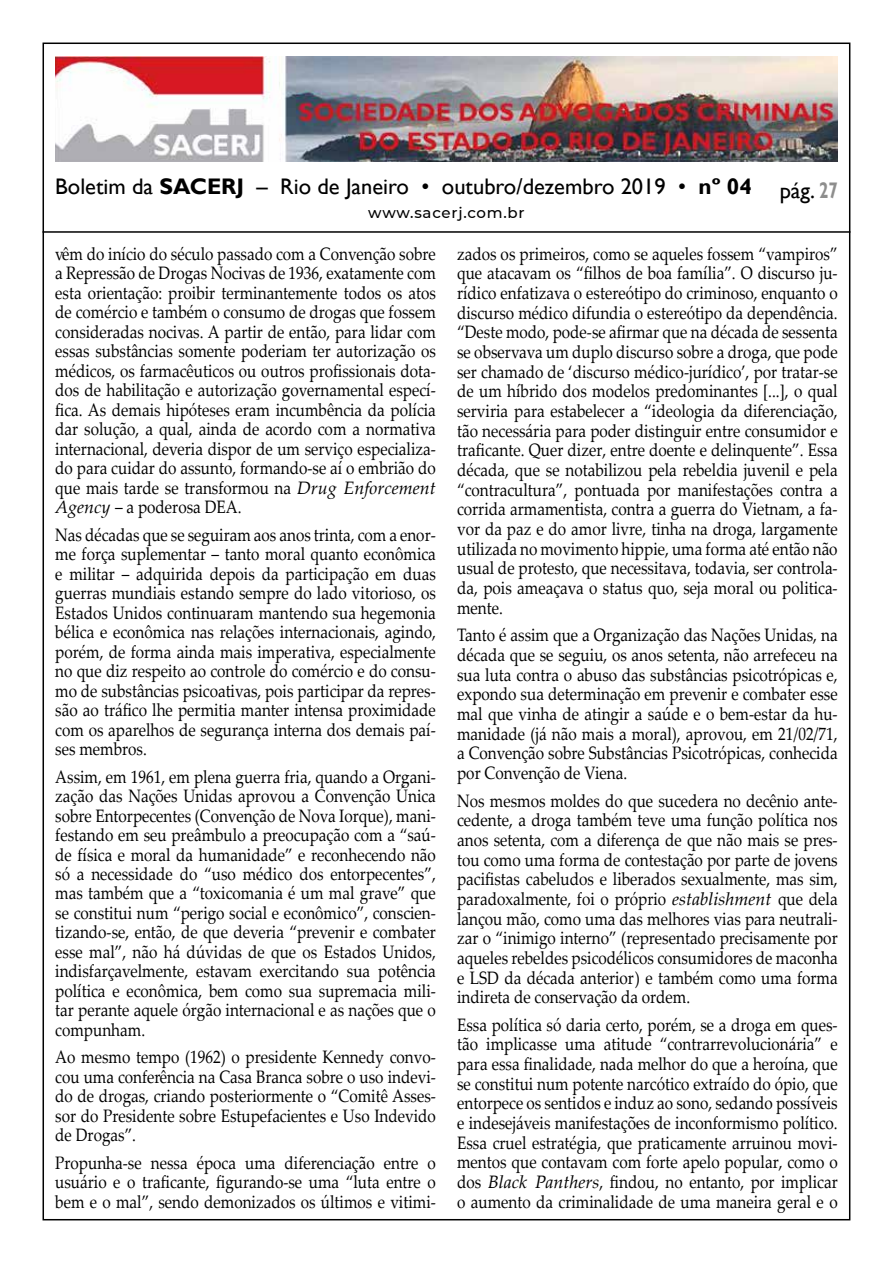
<style>
.page{position:relative;width:893px;height:1263px;background:#fff}
.page>*{position:absolute;margin:0;border:0;box-sizing:border-box;transform-origin:0 0}
.t1{font:22.5px "Gill Sans";color:#000}
.t2{font:18px/19.6px "Palatino Linotype";color:#000;text-align:justify;scale:.85 1}
.t3{font:500 15px "Montserrat";letter-spacing:.05em;color:#000}
.s1{font-weight:700}
.s2{font-weight:700;color:#8e8e8d}
.s3{font-style:italic}
</style>
<div class="page">
<img style="left:55px;top:56px;width:783px;height:106px">
<hr style="left:43px;top:231px;width:807px;height:2px;background:#000">
<p class="t1" style="left:55px;top:173px;width:698px">Boletim da <span class="s1">SACERJ</span> – Rio de Janeiro • outubro/dezembro 2019 • <span class="s1">nº 04</span></p>
<p class="t3" style="left:368px;top:203px;width:158px">www.sacerj.com.br</p>
<p class="t1" style="left:780px;top:178px;width:60px">pág. <span class="s2">27</span></p>
<p class="t2" style="left:55px;top:243px;width:449px">vêm do início do século passado com a Convenção sobre a Repressão de Drogas Nocivas de 1936, exatamente com esta orientação: proibir terminantemente todos os atos de comércio e também o consumo de drogas que fossem consideradas nocivas. A partir de então, para lidar com essas substâncias somente poderiam ter autorização os médicos, os farmacêuticos ou outros profissionais dota&shy;dos de habilitação e autorização governamental especí&shy;fica. As demais hipóteses eram incumbência da polícia dar solução, a qual, ainda de acordo com a normativa internacional, deveria dispor de um serviço especializa&shy;do para cuidar do assunto, formando-se aí o embrião do que mais tarde se transformou na <span class="s3">Drug Enforcement Agency</span> – a poderosa DEA.</p>
<p class="t2" style="left:55px;top:524px;width:449px">Nas décadas que se seguiram aos anos trinta, com a enor&shy;me força suplementar – tanto moral quanto econômica e militar – adquirida depois da participação em duas guerras mundiais estando sempre do lado vitorioso, os Estados Unidos continuaram mantendo sua hegemonia bélica e econômica nas relações internacionais, agindo, porém, de forma ainda mais imperativa, especialmente no que diz respeito ao controle do comércio e do consu&shy;mo de substâncias psicoativas, pois participar da repres&shy;são ao tráfico lhe permitia manter intensa proximidade com os aparelhos de segurança interna dos demais paí&shy;ses membros.</p>
<p class="t2" style="left:55px;top:766px;width:449px">Assim, em 1961, em plena guerra fria, quando a Organi&shy;zação das Nações Unidas aprovou a Convenção Única sobre Entorpecentes (Convenção de Nova Iorque), mani&shy;festando em seu preâmbulo a preocupação com a “saú&shy;de física e moral da humanidade” e reconhecendo não só a necessidade do “uso médico dos entorpecentes”, mas também que a “toxicomania é um mal grave” que se constitui num “perigo social e econômico”, conscien&shy;tizando-se, então, de que deveria “prevenir e combater esse mal”, não há dúvidas de que os Estados Unidos, indisfarçavelmente, estavam exercitando sua potência política e econômica, bem como sua supremacia mili&shy;tar perante aquele órgão internacional e as nações que o compunham.</p>
<p class="t2" style="left:55px;top:1047px;width:449px">Ao mesmo tempo (1962) o presidente Kennedy convo&shy;cou uma conferência na Casa Branca sobre o uso indevi&shy;do de drogas, criando posteriormente o “Comitê Asses&shy;sor do Presidente sobre Estupefacientes e Uso Indevido de Drogas”.</p>
<p class="t2" style="left:55px;top:1152px;width:449px">Propunha-se nessa época uma diferenciação entre o usuário e o traficante, figurando-se uma “luta entre o bem e o mal”, sendo demonizados os últimos e vitimi-</p>
<p class="t2" style="left:457px;top:243px;width:449px">zados os primeiros, como se aqueles fossem “vampiros” que atacavam os “filhos de boa família”. O discurso ju&shy;rídico enfatizava o estereótipo do criminoso, enquanto o discurso médico difundia o estereótipo da dependência. “Deste modo, pode-se afirmar que na década de sessenta se observava um duplo discurso sobre a droga, que pode ser chamado de ‘discurso médico-jurídico’, por tratar-se de um híbrido dos modelos predominantes [...], o qual serviria para estabelecer a “ideologia da diferenciação, tão necessária para poder distinguir entre consumidor e traficante. Quer dizer, entre doente e delinquente”. Essa década, que se notabilizou pela rebeldia juvenil e pela “contracultura”, pontuada por manifestações contra a corrida armamentista, contra a guerra do Vietnam, a fa&shy;vor da paz e do amor livre, tinha na droga, largamente utilizada no movimento hippie, uma forma até então não usual de protesto, que necessitava, todavia, ser controla&shy;da, pois ameaçava o status quo, seja moral ou politica&shy;mente.</p>
<p class="t2" style="left:457px;top:625px;width:449px">Tanto é assim que a Organização das Nações Unidas, na década que se seguiu, os anos setenta, não arrefeceu na sua luta contra o abuso das substâncias psicotrópicas e, expondo sua determinação em prevenir e combater esse mal que vinha de atingir a saúde e o bem-estar da hu&shy;manidade (já não mais a moral), aprovou, em 21/02/71, a Convenção sobre Substâncias Psicotrópicas, conhecida por Convenção de Viena.</p>
<p class="t2" style="left:457px;top:790px;width:449px">Nos mesmos moldes do que sucedera no decênio ante&shy;cedente, a droga também teve uma função política nos anos setenta, com a diferença de que não mais se pres&shy;tou como uma forma de contestação por parte de jovens pacifistas cabeludos e liberados sexualmente, mas sim, paradoxalmente, foi o próprio <span class="s3">establishment</span> que dela lançou mão, como uma das melhores vias para neutrali&shy;zar o “inimigo interno” (representado precisamente por aqueles rebeldes psicodélicos consumidores de maconha e LSD da década anterior) e também como uma forma indireta de conservação da ordem.</p>
<p class="t2" style="left:457px;top:1014px;width:449px">Essa política só daria certo, porém, se a droga em ques&shy;tão implicasse uma atitude “contrarrevolucionária” e para essa finalidade, nada melhor do que a heroína, que se constitui num potente narcótico extraído do ópio, que entorpece os sentidos e induz ao sono, sedando possíveis e indesejáveis manifestações de inconformismo político.<br>Essa cruel estratégia, que praticamente arruinou movi&shy;mentos que contavam com forte apelo popular, como o dos <span class="s3">Black Panthers</span>, findou, no entanto, por implicar o aumento da criminalidade de uma maneira geral e o</p>
</div>
